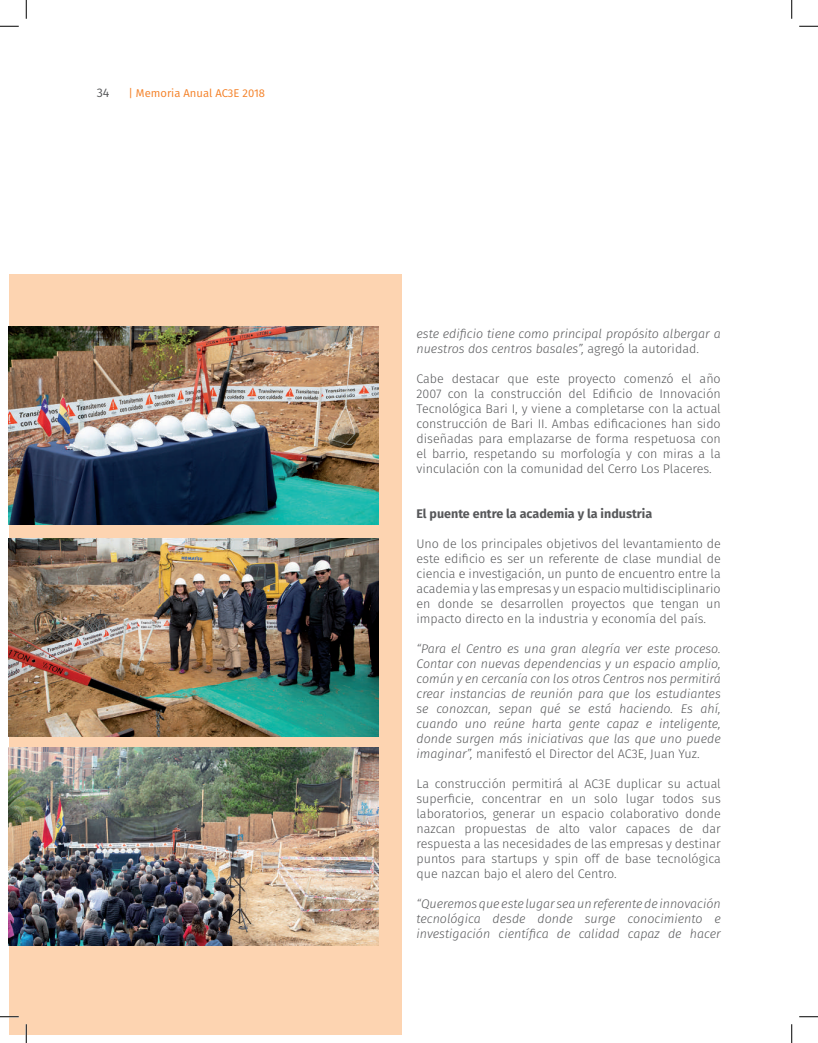
<style>
.page{position:relative;width:818px;height:1043px;background:#fff}
.page>*{position:absolute;margin:0;border:0;box-sizing:border-box;transform-origin:0 0}
.t1{font:300 12.5px/15px "Fira Sans";color:#57585a;text-align:justify}
.t2{font:italic 300 12.5px/15px "Fira Sans";color:#57585a;text-align:justify}
.t3{font:700 12.5px "Fira Sans";color:#57585a}
.t4{font:12.5px "Fira Sans";color:#57585a}
.t5{font:11.25px "Fira Sans";color:#f47f24}
.s1{font-style:normal}
</style>
<div class="page">
<div style="left:9px;top:274px;width:392px;height:760px;background:#fdd4b1"></div>
<img style="left:9px;top:748px;width:369px;height:197px">
<img style="left:9px;top:326px;width:369px;height:198px">
<img style="left:9px;top:538px;width:369px;height:198px">
<svg style="left:0;top:25px;width:19px;height:2px"></svg>
<svg style="left:799px;top:25px;width:19px;height:2px"></svg>
<svg style="left:0;top:1016px;width:19px;height:1px"></svg>
<svg style="left:799px;top:1016px;width:19px;height:1px"></svg>
<svg style="left:25px;top:0;width:2px;height:19px"></svg>
<svg style="left:25px;top:1024px;width:2px;height:18px"></svg>
<svg style="left:791px;top:0;width:1px;height:19px"></svg>
<svg style="left:791px;top:1024px;width:1px;height:18px"></svg>
<p class="t4" style="left:97px;top:83px;width:14px">34</p>
<p class="t5" style="left:128px;top:84px;width:138px">| Memoria Anual AC3E 2018</p>
<p class="t2" style="left:416px;top:326px;width:306px">este edificio tiene como principal propósito albergar a nuestros dos centros basales”, <span class="s1">agregó la autoridad.</span></p>
<p class="t1" style="left:416px;top:371px;width:306px">Cabe destacar que este proyecto comenzó el año 2007 con la construcción del Edificio de Innovación Tecnológica Bari I, y viene a completarse con la actual construcción de Bari II. Ambas edificaciones han sido diseñadas para emplazarse de forma respetuosa con el barrio, respetando su morfología y con miras a la vinculación con la comunidad del Cerro Los Placeres.</p>
<p class="t3" style="left:416px;top:503px;width:237px">El puente entre la academia y la industria</p>
<p class="t1" style="left:416px;top:536px;width:306px">Uno de los principales objetivos del levantamiento de este edificio es ser un referente de clase mundial de ciencia e investigación, un punto de encuentro entre la academia y las empresas y un espacio multidisciplinario en donde se desarrollen proyectos que tengan un impacto directo en la industria y economía del país.</p>
<p class="t2" style="left:416px;top:641px;width:306px">“Para el Centro es una gran alegría ver este proceso.<br>Contar con nuevas dependencias y un espacio amplio, común y en cercanía con los otros Centros nos permitirá crear instancias de reunión para que los estudiantes se conozcan, sepan qué se está haciendo. Es ahí, cuando uno reúne harta gente capaz e inteligente, donde surgen más iniciativas que las que uno puede imaginar”, <span class="s1">manifestó el Director del AC3E, Juan Yuz.</span></p>
<p class="t1" style="left:416px;top:776px;width:306px">La construcción permitirá al AC3E duplicar su actual superficie, concentrar en un solo lugar todos sus laboratorios, generar un espacio colaborativo donde nazcan propuestas de alto valor capaces de dar respuesta a las necesidades de las empresas y destinar puntos para startups y spin off de base tecnológica que nazcan bajo el alero del Centro.</p>
<p class="t2" style="left:416px;top:896px;width:306px">“Queremos que este lugar sea un referente de innovación tecnológica desde donde surge conocimiento e investigación científica de calidad capaz de hacer</p>
</div>
